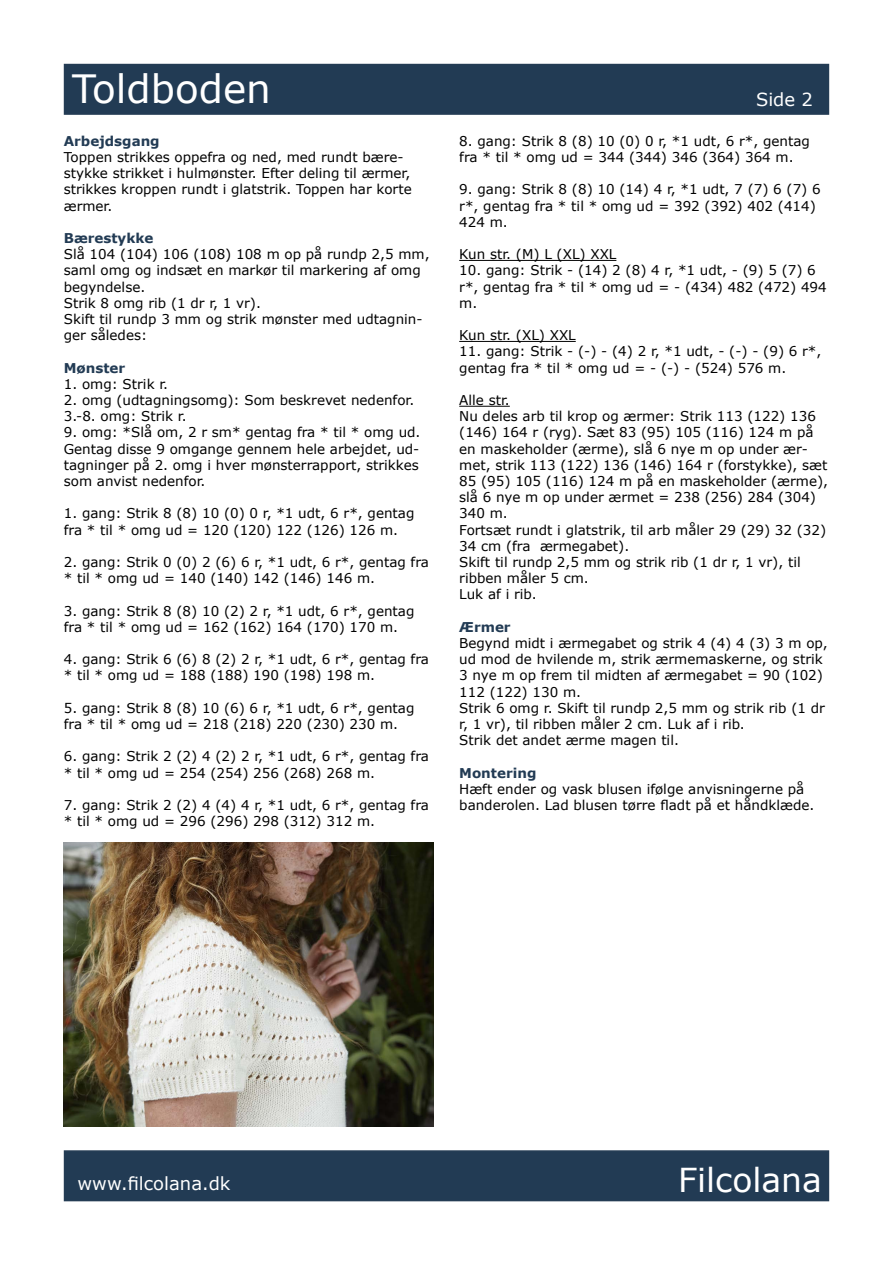
<style>
.page{position:relative;width:893px;height:1263px;background:#fff}
.page>*{position:absolute;margin:0;border:0;box-sizing:border-box;transform-origin:0 0}
.t1{font:39px "Verdana";color:#fff}
.t2{font:33px "Verdana";color:#fff}
.t3{font:18px "Verdana";color:#fff}
.t4{font:13.5px/16.2px "Verdana";color:#000}
.t5{font:700 13.5px "Verdana";color:#223b54}
</style>
<div class="page">
<div style="left:64px;top:64px;width:765px;height:51px;background:#223b54;border:2px solid #243c54"></div>
<div style="left:64px;top:1150px;width:765px;height:51px;background:#223b54;border:2px solid #243c54"></div>
<hr style="left:459px;top:260px;width:157px;height:1px;background:#000">
<hr style="left:459px;top:341px;width:117px;height:1px;background:#000">
<hr style="left:459px;top:406px;width:51px;height:1px;background:#000">
<img style="left:64px;top:842px;width:370px;height:285px">
<h1 class="t1" style="left:72px;top:62px;width:200px">Toldboden</h1>
<p class="t5" style="left:64px;top:131px;width:97px">Arbejdsgang</p>
<p class="t4" style="left:64px;top:149px;width:349px">Toppen strikkes oppefra og ned, med rundt bære&shy;stykke strikket i hulmønster. Efter deling til ærmer, strikkes kroppen rundt i glatstrik. Toppen har korte ærmer.</p>
<p class="t5" style="left:64px;top:229px;width:91px">Bærestykke</p>
<p class="t4" style="left:64px;top:246px;width:367px">Slå 104 (104) 106 (108) 108 m op på rundp 2,5 mm, saml omg og indsæt en markør til markering af omg begyndelse.<br>Strik 8 omg rib (1 dr r, 1 vr).<br>Skift til rundp 3 mm og strik mønster med udtagnin&shy;ger således:</p>
<p class="t5" style="left:64px;top:358px;width:63px">Mønster</p>
<p class="t4" style="left:64px;top:376px;width:106px">1. omg: Strik r.</p>
<p class="t4" style="left:64px;top:392px;width:352px">2. omg (udtagningsomg): Som beskrevet nedenfor.<br>3.-8. omg: Strik r.</p>
<p class="t4" style="left:64px;top:424px;width:358px">9. omg: *Slå om, 2 r sm* gentag fra * til * omg ud.<br>Gentag disse 9 omgange gennem hele arbejdet, ud&shy;tagninger på 2. omg i hver mønsterrapport, strikkes som anvist nedenfor.</p>
<p class="t4" style="left:64px;top:505px;width:352px">1. gang: Strik 8 (8) 10 (0) 0 r, *1 udt, 6 r*, gentag fra * til * omg ud = 120 (120) 122 (126) 126 m.</p>
<p class="t4" style="left:64px;top:554px;width:367px">2. gang: Strik 0 (0) 2 (6) 6 r, *1 udt, 6 r*, gentag fra * til * omg ud = 140 (140) 142 (146) 146 m.</p>
<p class="t4" style="left:64px;top:602px;width:352px">3. gang: Strik 8 (8) 10 (2) 2 r, *1 udt, 6 r*, gentag fra * til * omg ud = 162 (162) 164 (170) 170 m.</p>
<p class="t4" style="left:64px;top:651px;width:367px">4. gang: Strik 6 (6) 8 (2) 2 r, *1 udt, 6 r*, gentag fra * til * omg ud = 188 (188) 190 (198) 198 m.</p>
<p class="t4" style="left:64px;top:700px;width:352px">5. gang: Strik 8 (8) 10 (6) 6 r, *1 udt, 6 r*, gentag fra * til * omg ud = 218 (218) 220 (230) 230 m.</p>
<p class="t4" style="left:64px;top:748px;width:367px">6. gang: Strik 2 (2) 4 (2) 2 r, *1 udt, 6 r*, gentag fra * til * omg ud = 254 (254) 256 (268) 268 m.</p>
<p class="t4" style="left:64px;top:797px;width:367px">7. gang: Strik 2 (2) 4 (4) 4 r, *1 udt, 6 r*, gentag fra * til * omg ud = 296 (296) 298 (312) 312 m.</p>
<h3 class="t3" style="left:756px;top:87px;width:58px">Side 2</h3>
<p class="t4" style="left:459px;top:133px;width:352px">8. gang: Strik 8 (8) 10 (0) 0 r, *1 udt, 6 r*, gentag fra * til * omg ud = 344 (344) 346 (364) 364 m.</p>
<p class="t4" style="left:459px;top:181px;width:363px">9. gang: Strik 8 (8) 10 (14) 4 r, *1 udt, 7 (7) 6 (7) 6 r*, gentag fra * til * omg ud = 392 (392) 402 (414)<br>424 m.</p>
<p class="t4" style="left:459px;top:246px;width:159px">Kun str. (M) L (XL) XXL</p>
<p class="t4" style="left:459px;top:262px;width:369px">10. gang: Strik - (14) 2 (8) 4 r, *1 udt, - (9) 5 (7) 6 r*, gentag fra * til * omg ud = - (434) 482 (472) 494 m.</p>
<p class="t4" style="left:459px;top:327px;width:118px">Kun str. (XL) XXL</p>
<p class="t4" style="left:459px;top:343px;width:364px">11. gang: Strik - (-) - (4) 2 r, *1 udt, - (-) - (9) 6 r*, gentag fra * til * omg ud = - (-) - (524) 576 m.</p>
<p class="t4" style="left:459px;top:392px;width:370px">Alle str.<br>Nu deles arb til krop og ærmer: Strik 113 (122) 136 (146) 164 r (ryg). Sæt 83 (95) 105 (116) 124 m på en maskeholder (ærme), slå 6 nye m op under ær&shy;met, strik 113 (122) 136 (146) 164 r (forstykke), sæt 85 (95) 105 (116) 124 m på en maskeholder (ærme), slå 6 nye m op under ærmet = 238 (256) 284 (304)<br>340 m.<br>Fortsæt rundt i glatstrik, til arb måler 29 (29) 32 (32)<br>34 cm (fra ærmegabet).<br>Skift til rundp 2,5 mm og strik rib (1 dr r, 1 vr), til ribben måler 5 cm.<br>Luk af i rib.</p>
<p class="t5" style="left:459px;top:617px;width:53px">Ærmer</p>
<p class="t4" style="left:459px;top:635px;width:370px">Begynd midt i ærmegabet og strik 4 (4) 4 (3) 3 m op, ud mod de hvilende m, strik ærmemaskerne, og strik 3 nye m op frem til midten af ærmegabet = 90 (102)<br>112 (122) 130 m.<br>Strik 6 omg r. Skift til rundp 2,5 mm og strik rib (1 dr r, 1 vr), til ribben måler 2 cm. Luk af i rib.<br>Strik det andet ærme magen til.</p>
<p class="t5" style="left:459px;top:763px;width:79px">Montering</p>
<p class="t4" style="left:459px;top:781px;width:357px">Hæft ender og vask blusen ifølge anvisningerne på banderolen. Lad blusen tørre fladt på et håndklæde.</p>
<h3 class="t3" style="left:78px;top:1171px;width:154px">www.filcolana.dk</h3>
<h2 class="t2" style="left:678px;top:1157px;width:145px">Filcolana</h2>
</div>
